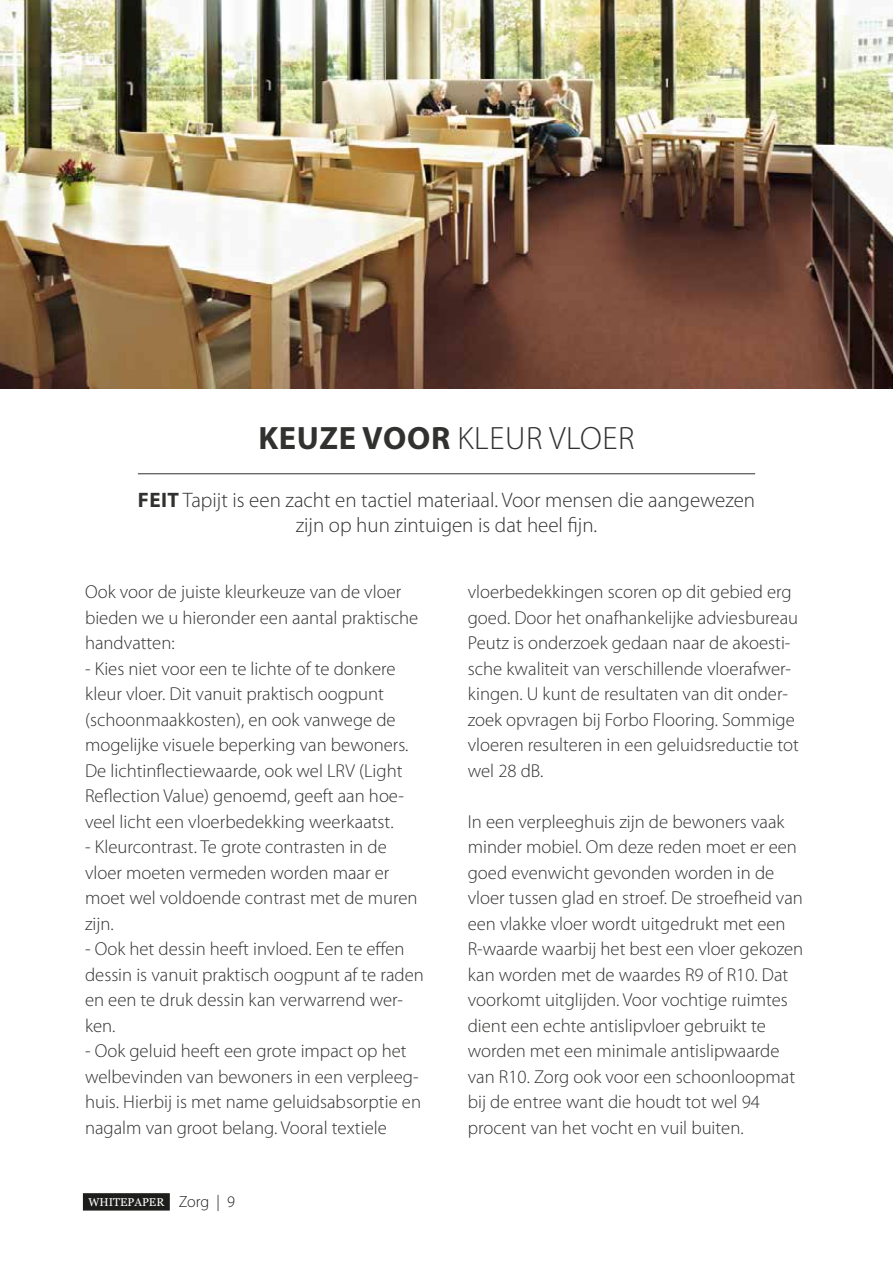
<style>
.page{position:relative;width:893px;height:1263px;background:#fff}
.page>*{position:absolute;margin:0;border:0;box-sizing:border-box;transform-origin:0 0}
.titel{font:300 32.4px "Myriad Pro";letter-spacing:.02em;color:#313130}
.feitje{font:300 21px/25.5px "Myriad Pro";color:#313130;text-align:center}
.brood{font:300 18.75px/25.5px "Myriad Pro";color:#313130}
.t1{font:11.4px "Georgia";color:#fff}
.s1{font-weight:700}
.s2{font-family:"Myriad Pro";font-weight:300;font-size:16.2px;color:#1d1d1b}
</style>
<div class="page">
<hr style="left:138px;top:473px;width:617px;height:1px;background:#313130">
<img style="left:0;top:0;width:893px;height:388px">
<div style="left:83px;top:1193px;width:87px;height:17px;background:#1d1d1b"></div>
<p class="titel" style="left:258px;top:420px;width:378px"><span class="s1">KEUZE VOOR</span> KLEUR VLOER</p>
<p class="feitje" style="left:138px;top:487px;width:619px"><span class="s1">FEIT</span> Tapijt is een zacht en tactiel materiaal. Voor mensen die aangewezen zijn op hun zintuigen is dat heel fijn.</p>
<p class="brood" style="left:85px;top:579px;width:335px">Ook voor de juiste kleurkeuze van de vloer bieden we u hieronder een aantal praktische handvatten:</p>
<p class="brood" style="left:85px;top:656px;width:325px">- Kies niet voor een te lichte of te donkere kleur vloer. Dit vanuit praktisch oogpunt (schoonmaakkosten), en ook vanwege de mogelijke visuele beperking van bewoners.<br>De lichtinflectiewaarde, ook wel LRV (Light Reflection Value) genoemd, geeft aan hoe&shy;veel licht een vloerbedekking weerkaatst.</p>
<p class="brood" style="left:85px;top:834px;width:334px">- Kleurcontrast. Te grote contrasten in de vloer moeten vermeden worden maar er moet wel voldoende contrast met de muren zijn.</p>
<p class="brood" style="left:85px;top:936px;width:340px">- Ook het dessin heeft invloed. Een te effen dessin is vanuit praktisch oogpunt af te raden en een te druk dessin kan verwarrend wer&shy;ken.</p>
<p class="brood" style="left:85px;top:1038px;width:337px">- Ook geluid heeft een grote impact op het welbevinden van bewoners in een verpleeg&shy;huis. Hierbij is met name geluidsabsorptie en nagalm van groot belang. Vooral textiele</p>
<p class="t1" style="left:88px;top:1193px;width:148px">WHITEPAPER <span class="s2">Zorg | 9</span></p>
<p class="brood" style="left:468px;top:579px;width:333px">vloerbedekkingen scoren op dit gebied erg goed. Door het onafhankelijke adviesbureau Peutz is onderzoek gedaan naar de akoesti&shy;sche kwaliteit van verschillende vloerafwer&shy;kingen. U kunt de resultaten van dit onder&shy;zoek opvragen bij Forbo Flooring. Sommige vloeren resulteren in een geluidsreductie tot wel 28 dB.</p>
<p class="brood" style="left:468px;top:809px;width:337px">In een verpleeghuis zijn de bewoners vaak minder mobiel. Om deze reden moet er een goed evenwicht gevonden worden in de vloer tussen glad en stroef. De stroefheid van een vlakke vloer wordt uitgedrukt met een R-waarde waarbij het best een vloer gekozen kan worden met de waardes R9 of R10. Dat voorkomt uitglijden. Voor vochtige ruimtes dient een echte antislipvloer gebruikt te worden met een minimale antislipwaarde van R10. Zorg ook voor een schoonloopmat bij de entree want die houdt tot wel 94 procent van het vocht en vuil buiten.</p>
</div>
